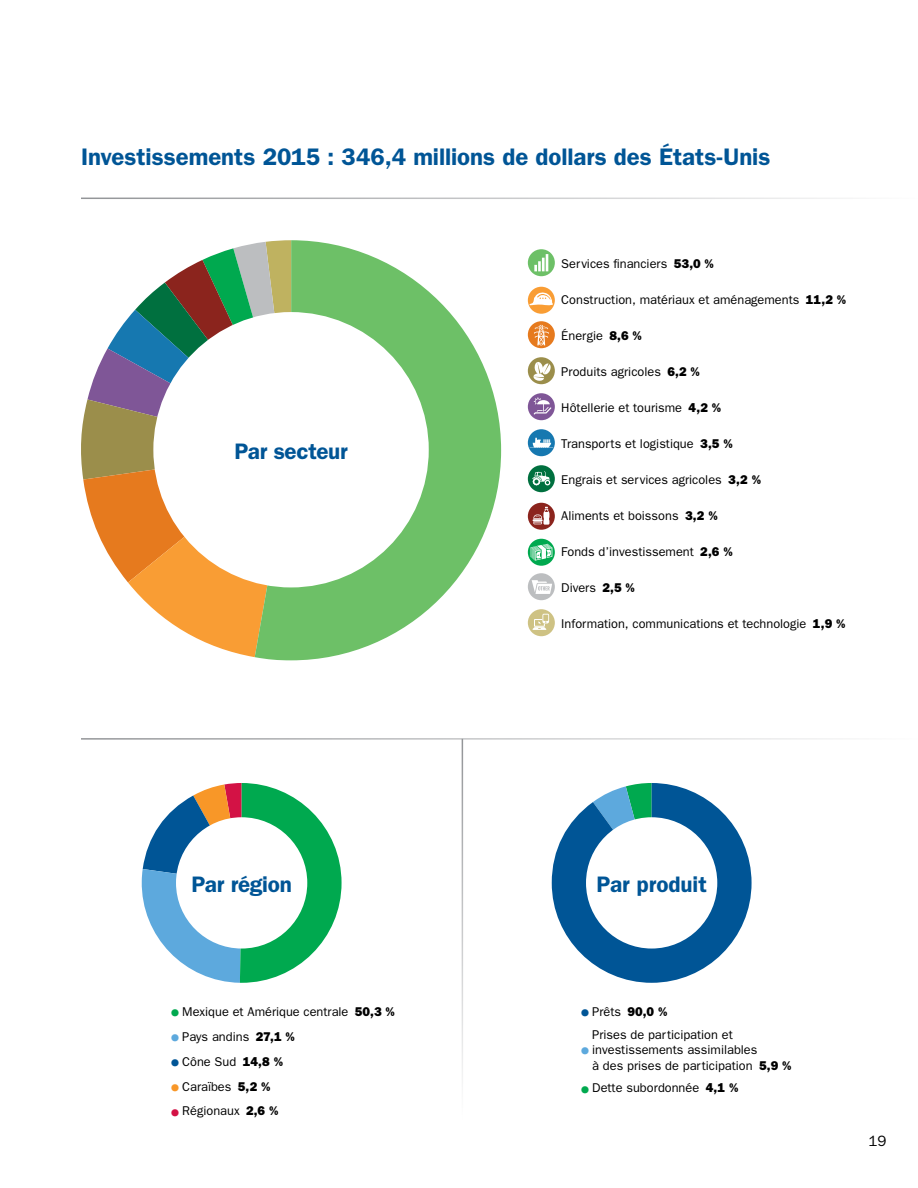
<style>
.page{position:relative;width:918px;height:1188px;background:#fff}
.page>*{position:absolute;margin:0;border:0;box-sizing:border-box;transform-origin:0 0}
.t1{font:600 24px "Franklin Gothic";color:#005596}
.t2{font:600 22.5px "Franklin Gothic";letter-spacing:-.01em;color:#005596}
.t3{font:21px "Franklin Gothic";color:#5da9dd}
.t4{font:15px "Franklin Gothic";color:#000}
.t5{font:12.75px/15.3px "Franklin Gothic";color:#000}
.s1{font-weight:800}
.s2{font-size:21px;color:#00a94f}
.s3{font-size:21px;color:#5da9dd}
.s4{font-size:21px;color:#005596}
.s5{font-size:21px;color:#f89728}
.s6{font-size:21px;color:#d31245}
</style>
<div class="page">
<svg style="left:552px;top:783px;width:200px;height:200px"></svg>
<svg style="left:141px;top:783px;width:201px;height:200px"></svg>
<svg style="left:81px;top:243px;width:174px;height:414px"></svg>
<svg style="left:255px;top:240px;width:246px;height:420px;fill:#6dc067"></svg>
<div style="left:153px;top:312px;width:276px;height:275px;background:#fff;border-radius:50%"></div>
<div style="left:586px;top:817px;width:131px;height:132px;background:#fff;border-radius:50%"></div>
<div style="left:176px;top:817px;width:131px;height:132px;background:#fff;border-radius:50%"></div>
<svg style="left:528px;top:249px;width:27px;height:27px"></svg>
<svg style="left:528px;top:287px;width:27px;height:27px"></svg>
<svg style="left:528px;top:321px;width:27px;height:27px"></svg>
<svg style="left:528px;top:357px;width:27px;height:27px"></svg>
<svg style="left:528px;top:393px;width:27px;height:27px"></svg>
<svg style="left:528px;top:429px;width:27px;height:27px"></svg>
<svg style="left:528px;top:465px;width:27px;height:27px"></svg>
<svg style="left:528px;top:503px;width:27px;height:27px"></svg>
<svg style="left:528px;top:539px;width:27px;height:27px"></svg>
<svg style="left:528px;top:573px;width:27px;height:27px"></svg>
<svg style="left:528px;top:609px;width:27px;height:27px"></svg>
<hr style="left:81px;top:738px;width:837px;height:2px;background:#939598">
<hr style="left:81px;top:198px;width:837px;height:1px;background:#939598">
<hr style="left:462px;top:739px;width:1px;height:382px;background:#939598">
<h1 class="t1" style="left:81px;top:143px;width:691px">Investissements 2015 : 346,4 millions de dollars des États-Unis</h1>
<h2 class="t2" style="left:234px;top:438px;width:115px">Par secteur</h2>
<p class="t5" style="left:561px;top:256px;width:154px">Services financiers <span class="s1">53,0 %</span></p>
<p class="t5" style="left:561px;top:292px;width:287px">Construction, matériaux et aménagements <span class="s1">11,2 %</span></p>
<p class="t5" style="left:561px;top:328px;width:82px">Énergie <span class="s1">8,6 %</span></p>
<p class="t5" style="left:561px;top:364px;width:140px">Produits agricoles <span class="s1">6,2 %</span></p>
<p class="t5" style="left:561px;top:400px;width:162px">Hôtellerie et tourisme <span class="s1">4,2 %</span></p>
<p class="t5" style="left:561px;top:436px;width:173px">Transports et logistique <span class="s1">3,5 %</span></p>
<p class="t5" style="left:561px;top:472px;width:201px">Engrais et services agricoles <span class="s1">3,2 %</span></p>
<p class="t5" style="left:561px;top:508px;width:158px">Aliments et boissons <span class="s1">3,2 %</span></p>
<p class="t5" style="left:561px;top:544px;width:173px">Fonds d’investissement <span class="s1">2,6 %</span></p>
<p class="t5" style="left:561px;top:580px;width:75px">Divers <span class="s1">2,5 %</span></p>
<p class="t5" style="left:561px;top:616px;width:286px">Information, communications et technologie <span class="s1">1,9 %</span></p>
<h2 class="t2" style="left:191px;top:871px;width:102px">Par région</h2>
<h2 class="t2" style="left:596px;top:871px;width:112px">Par produit</h2>
<p class="t5" style="left:169px;top:1004px;width:228px"><span class="s2">•</span>Mexique et Amérique centrale <span class="s1">50,3 %</span></p>
<p class="t5" style="left:169px;top:1029px;width:128px"><span class="s3">•</span>Pays andins <span class="s1">27,1 %</span></p>
<p class="t5" style="left:169px;top:1053px;width:116px"><span class="s4">•</span>Cône Sud <span class="s1">14,8 %</span></p>
<p class="t5" style="left:169px;top:1078px;width:103px"><span class="s5">•</span>Caraïbes <span class="s1">5,2 %</span></p>
<p class="t5" style="left:169px;top:1103px;width:111px"><span class="s6">•</span>Régionaux <span class="s1">2,6 %</span></p>
<p class="t5" style="left:579px;top:1004px;width:90px"><span class="s4">•</span>Prêts <span class="s1">90,0 %</span></p>
<h3 class="t3" style="left:579px;top:1039px;width:14px">•</h3>
<p class="t5" style="left:592px;top:1027px;width:201px">Prises de participation et investissements assimilables<br>à des prises de participation <span class="s1">5,9 %</span></p>
<p class="t5" style="left:579px;top:1080px;width:161px"><span class="s2">•</span>Dette subordonnée <span class="s1">4,1 %</span></p>
<p class="t4" style="left:869px;top:1132px;width:19px">19</p>
</div>
